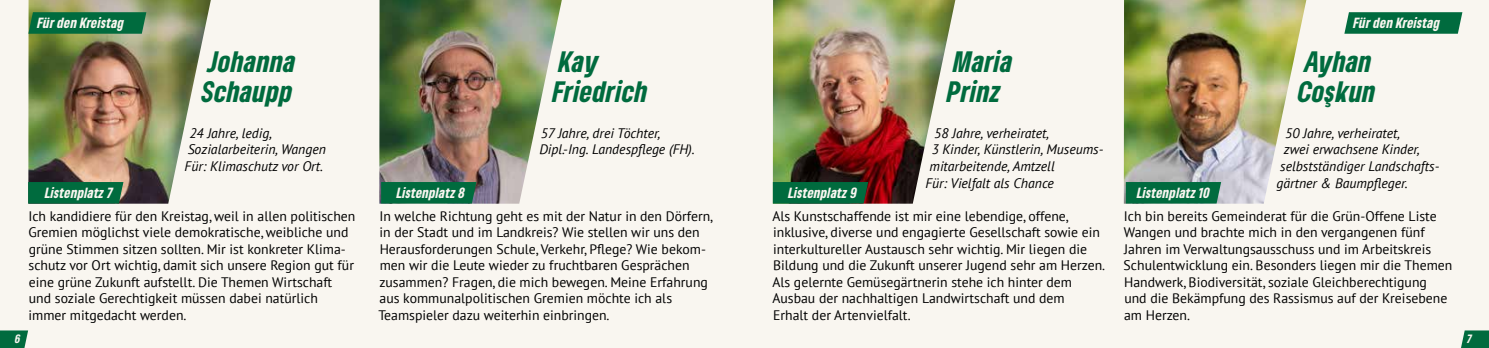
<style>
.page{position:relative;width:1489px;height:348px;background:#fff}
.page>*{position:absolute;margin:0;border:0;box-sizing:border-box;transform-origin:0 0}
.t1{font:italic 900 condensed 27.5px/30px "Gruene Type";letter-spacing:.02em;color:#006b3e}
.t2{font:13.75px/16.5px "PT Sans";color:#000}
.t3{font:italic 13.75px/16.5px "PT Sans";color:#000}
.t4{font:italic 900 condensed 13.75px "Gruene Type";letter-spacing:.015em;color:#f9f6f0}
.t5{font:italic 900 condensed 11.25px "Gruene Type";color:#f9f6f0}
</style>
<div class="page">
<div style="left:0;top:0;width:744px;height:347px;background:#f9f6f0"></div>
<div style="left:744px;top:0;width:744px;height:347px;background:#f9f6f0"></div>
<svg style="left:1461px;top:330px;width:27px;height:17px"></svg>
<svg style="left:0;top:330px;width:28px;height:17px"></svg>
<img style="left:28px;top:0;width:183px;height:203px">
<img style="left:772px;top:0;width:183px;height:203px">
<img style="left:379px;top:0;width:183px;height:203px">
<img style="left:1123px;top:0;width:183px;height:203px">
<div style="left:28px;top:182px;width:95px;height:21px;background:#006b3e"></div>
<div style="left:772px;top:182px;width:96px;height:21px;background:#006b3e"></div>
<div style="left:379px;top:182px;width:97px;height:21px;background:#006b3e"></div>
<div style="left:1123px;top:182px;width:97px;height:21px;background:#006b3e"></div>
<svg style="left:1344px;top:12px;width:118px;height:22px;background:#0e7348"></svg>
<svg style="left:28px;top:12px;width:118px;height:22px;background:#096e40"></svg>
<p class="t4" style="left:38px;top:14px;width:88px">Für den Kreistag</p>
<p class="t4" style="left:1353px;top:14px;width:88px">Für den Kreistag</p>
<h1 class="t1" style="left:202px;top:45px;width:95px">Johanna<br>Schaupp</h1>
<h1 class="t1" style="left:552px;top:45px;width:96px">Kay<br>Friedrich</h1>
<h1 class="t1" style="left:947px;top:45px;width:67px">Maria<br>Prinz</h1>
<h1 class="t1" style="left:1298px;top:45px;width:79px">Ayhan<br>Coşkun</h1>
<p class="t3" style="left:934px;top:124px;width:116px">58 Jahre, verheiratet,</p>
<p class="t3" style="left:931px;top:141px;width:173px">3 Kinder, Künstlerin, Museums-</p>
<p class="t3" style="left:929px;top:157px;width:127px">mitarbeitende, Amtzell</p>
<p class="t3" style="left:925px;top:174px;width:130px">Für: Vielfalt als Chance</p>
<p class="t2" style="left:772px;top:207px;width:334px">Als Kunstschaffende ist mir eine lebendige, offene, inklusive, diverse und engagierte Gesellschaft sowie ein interkultureller Austausch sehr wichtig. Mir liegen die Bildung und die Zukunft unserer Jugend sehr am Herzen.<br>Als gelernte Gemüsegärtnerin stehe ich hinter dem Ausbau der nachhaltigen Landwirtschaft und dem<br>Erhalt der Artenvielfalt.</p>
<p class="t3" style="left:1285px;top:124px;width:116px">50 Jahre, verheiratet,</p>
<p class="t3" style="left:1283px;top:141px;width:137px">zwei erwachsene Kinder,</p>
<p class="t3" style="left:1280px;top:157px;width:161px">selbstständiger Landschafts-</p>
<p class="t3" style="left:1276px;top:174px;width:133px">gärtner &amp; Baumpfleger.</p>
<p class="t2" style="left:1123px;top:207px;width:330px">Ich bin bereits Gemeinderat für die Grün-Offene Liste Wangen und brachte mich in den vergangenen fünf Jahren im Verwaltungsausschuss und im Arbeitskreis Schulentwicklung ein. Besonders liegen mir die Themen Handwerk, Biodiversität, soziale Gleichberechtigung<br>und die Bekämpfung des Rassismus auf der Kreisebene am Herzen.</p>
<p class="t3" style="left:185px;top:124px;width:143px;text-indent:5px">24 Jahre, ledig,<br>Sozialarbeiterin, Wangen<br>Für: Klimaschutz vor Ort.</p>
<p class="t2" style="left:28px;top:207px;width:328px">Ich kandidiere für den Kreistag, weil in allen politischen Gremien möglichst viele demokratische, weibliche und grüne Stimmen sitzen sollten. Mir ist konkreter Klima&shy;schutz vor Ort wichtig, damit sich unsere Region gut für eine grüne Zukunft aufstellt. Die Themen Wirtschaft und soziale Gerechtigkeit müssen dabei natürlich immer mitgedacht werden.</p>
<p class="t3" style="left:539px;top:124px;width:157px">57 Jahre, drei Töchter,<br>Dipl.-Ing. Landespflege (FH).</p>
<p class="t4" style="left:45px;top:183px;width:69px">Listenplatz 7</p>
<p class="t4" style="left:397px;top:183px;width:70px">Listenplatz 8</p>
<p class="t4" style="left:788px;top:183px;width:70px">Listenplatz 9</p>
<p class="t4" style="left:1137px;top:183px;width:74px">Listenplatz 10</p>
<p class="t2" style="left:378px;top:207px;width:336px">In welche Richtung geht es mit der Natur in den Dörfern, in der Stadt und im Landkreis? Wie stellen wir uns den Herausforderungen Schule, Verkehr, Pflege? Wie bekom&shy;men wir die Leute wieder zu fruchtbaren Gesprächen zusammen? Fragen, die mich bewegen. Meine Erfahrung aus kommunalpolitischen Gremien möchte ich als Teamspieler dazu weiterhin einbringen.</p>
<p class="t5" style="left:15px;top:331px;width:7px">6</p>
<p class="t5" style="left:1467px;top:331px;width:6px">7</p>
</div>
